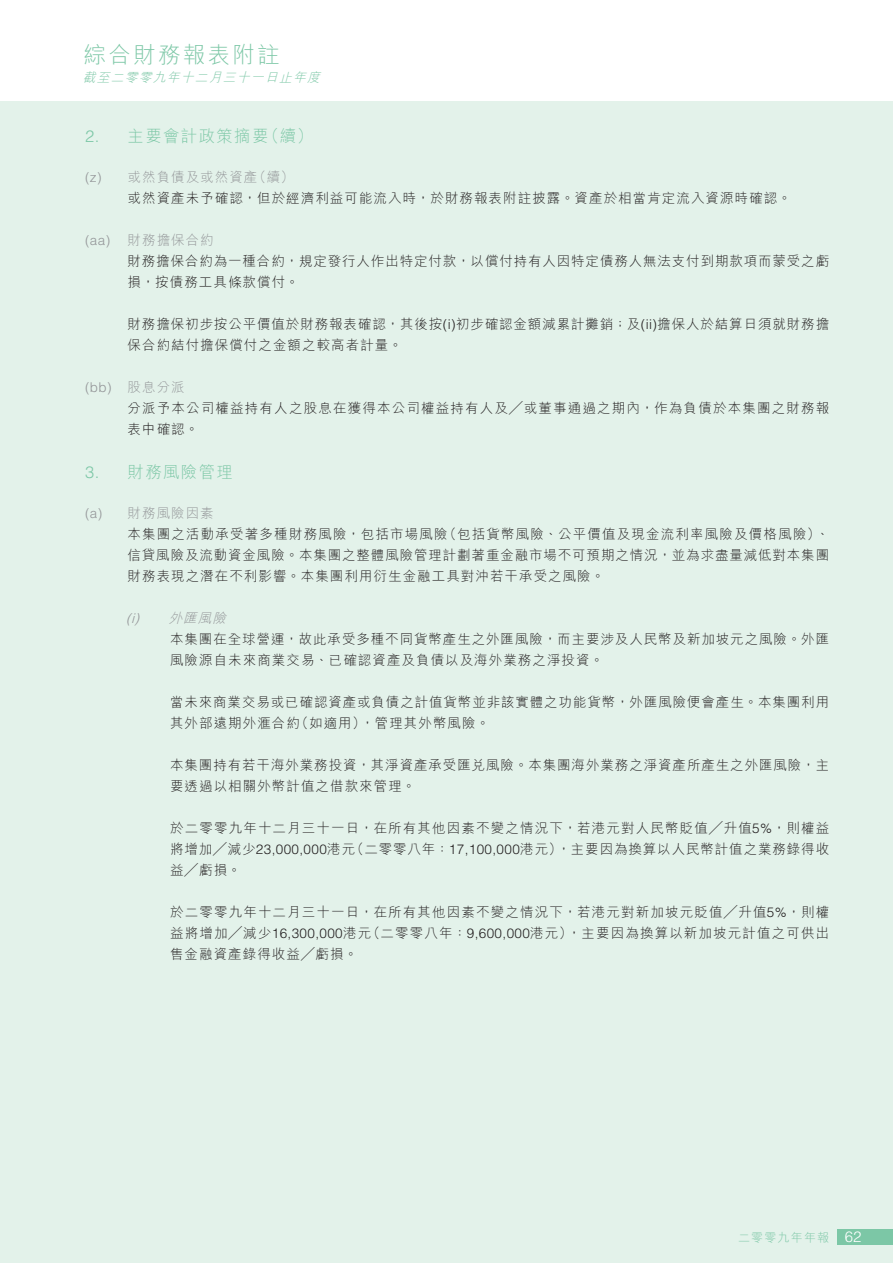
<style>
.page{position:relative;width:893px;height:1263px;background:#fff}
.page>*{position:absolute;margin:0;border:0;box-sizing:border-box;transform-origin:0 0}
.t1{font:22.5px "M Hei HK Light B5 pc H";letter-spacing:.1em;color:#7cc7a6}
.t2{font:16.5px "M Hei HK Light B5 pc H";letter-spacing:.08em;color:#7cc7a6}
.t3{font:13.5px/21px "M Hei HK Light B5 pc H";letter-spacing:.08em;color:#231f20}
.t4{font:300 13.5px "Helvetica LT Std";color:#939598}
.t5{font:13.5px "M Hei HK Light B5 pc H";letter-spacing:.08em;color:#939598}
.t6{font:italic 12.75px "M Hei HK Light B5 pc H";color:#7cc7a6}
.t7{font:12px "M Hei HK Light B5 pc H";letter-spacing:.1em;color:#7cc7a6}
.s1{font-family:"Helvetica LT Std";font-weight:300}
.s2{font-family:"Helvetica LT Std";font-weight:300;color:#939598}
.s3{color:#939598}
.s4{font-family:"M Hei HK Light B5 pc H";font-weight:400}
.s5{font-family:"Helvetica LT Std";font-weight:300;font-style:italic;color:#939598}
.s6{font-style:italic;color:#939598}
.s7{font-family:"Helvetica LT Std";font-weight:300;font-size:15px;color:#fff}
</style>
<div class="page">
<div style="left:0;top:101px;width:893px;height:1162px;background:#e3f2ea"></div>
<div style="left:838px;top:1229px;width:55px;height:16px;background:#7cc7a6"></div>
<h1 class="t1" style="left:84px;top:46px;width:197px">綜合財務報表附註</h1>
<p class="t6" style="left:83px;top:73px;width:242px">截至二零零九年十二月三十一日止年度</p>
<p class="t2" style="left:85px;top:130px;width:230px"><span class="s1">2.</span> 主要會計政策摘要（續）</p>
<p class="t3" style="left:128px;top:168px;width:665px;text-indent:-43px"><span class="s2">(z)</span> <span class="s3">或然負債及或然資產（續）<br></span>或然資產未予確認，但於經濟利益可能流入時，於財務報表附註披露。資產於相當肯定流入資源時確認。</p>
<p class="t4" style="left:85px;top:235px;width:27px">(aa)</p>
<p class="t5" style="left:128px;top:234px;width:88px">財務擔保合約</p>
<p class="t3" style="left:128px;top:252px;width:703px">財務擔保合約為一種合約，規定發行人作出特定付款，以償付持有人因特定債務人無法支付到期款項而蒙受之虧損，按債務工具條款償付。</p>
<p class="t3" style="left:128px;top:315px;width:703px">財務擔保初步按公平價值於財務報表確認，其後按<span class="s1">(i)</span>初步確認金額減累計攤銷；及<span class="s1">(ii)</span>擔保人於結算日須就財務擔保合約結付擔保償付之金額之較高者計量。</p>
<p class="t4" style="left:85px;top:382px;width:101px">(bb) <span class="s4">股息分派</span></p>
<p class="t3" style="left:128px;top:399px;width:703px">分派予本公司權益持有人之股息在獲得本公司權益持有人及╱或董事通過之期內，作為負債於本集團之財務報表中確認。</p>
<p class="t2" style="left:85px;top:466px;width:149px"><span class="s1">3.</span> 財務風險管理</p>
<p class="t3" style="left:128px;top:504px;width:703px;text-indent:-43px"><span class="s2">(a)</span> <span class="s3">財務風險因素<br></span>本集團之活動承受著多種財務風險，包括市場風險（包括貨幣風險、公平價值及現金流利率風險及價格風險）、信貸風險及流動資金風險。本集團之整體風險管理計劃著重金融市場不可預期之情況，並為求盡量減低對本集團財務表現之潛在不利影響。本集團利用衍生金融工具對沖若干承受之風險。</p>
<p class="t3" style="left:170px;top:609px;width:661px;text-indent:-44px"><span class="s5">(i)</span> <span class="s6">外匯風險<br></span>本集團在全球營運，故此承受多種不同貨幣產生之外匯風險，而主要涉及人民幣及新加坡元之風險。外匯風險源自未來商業交易、已確認資產及負債以及海外業務之淨投資。</p>
<p class="t3" style="left:170px;top:693px;width:661px">當未來商業交易或已確認資產或負債之計值貨幣並非該實體之功能貨幣，外匯風險便會產生。本集團利用其外部遠期外滙合約（如適用），管理其外幣風險。</p>
<p class="t3" style="left:170px;top:756px;width:661px">本集團持有若干海外業務投資，其淨資產承受匯兌風險。本集團海外業務之淨資產所產生之外匯風險，主要透過以相關外幣計值之借款來管理。</p>
<p class="t3" style="left:170px;top:819px;width:661px;text-align:justify">於二零零九年十二月三十一日，在所有其他因素不變之情況下，若港元對人民幣貶值╱升值<span class="s1">5%</span>，則權益將增加╱減少<span class="s1">23,000,000</span>港元（二零零八年：<span class="s1">17,100,000</span>港元），主要因為換算以人民幣計值之業務錄得收益╱虧損。</p>
<p class="t3" style="left:170px;top:903px;width:661px;text-align:justify">於二零零九年十二月三十一日，在所有其他因素不變之情況下，若港元對新加坡元貶值╱升值<span class="s1">5%</span>，則權益將增加╱減少<span class="s1">16,300,000</span>港元（二零零八年：<span class="s1">9,600,000</span>港元），主要因為換算以新加坡元計值之可供出售金融資產錄得收益╱虧損。</p>
<p class="t7" style="left:738px;top:1233px;width:125px">二零零九年年報 <span class="s7">62</span></p>
</div>
